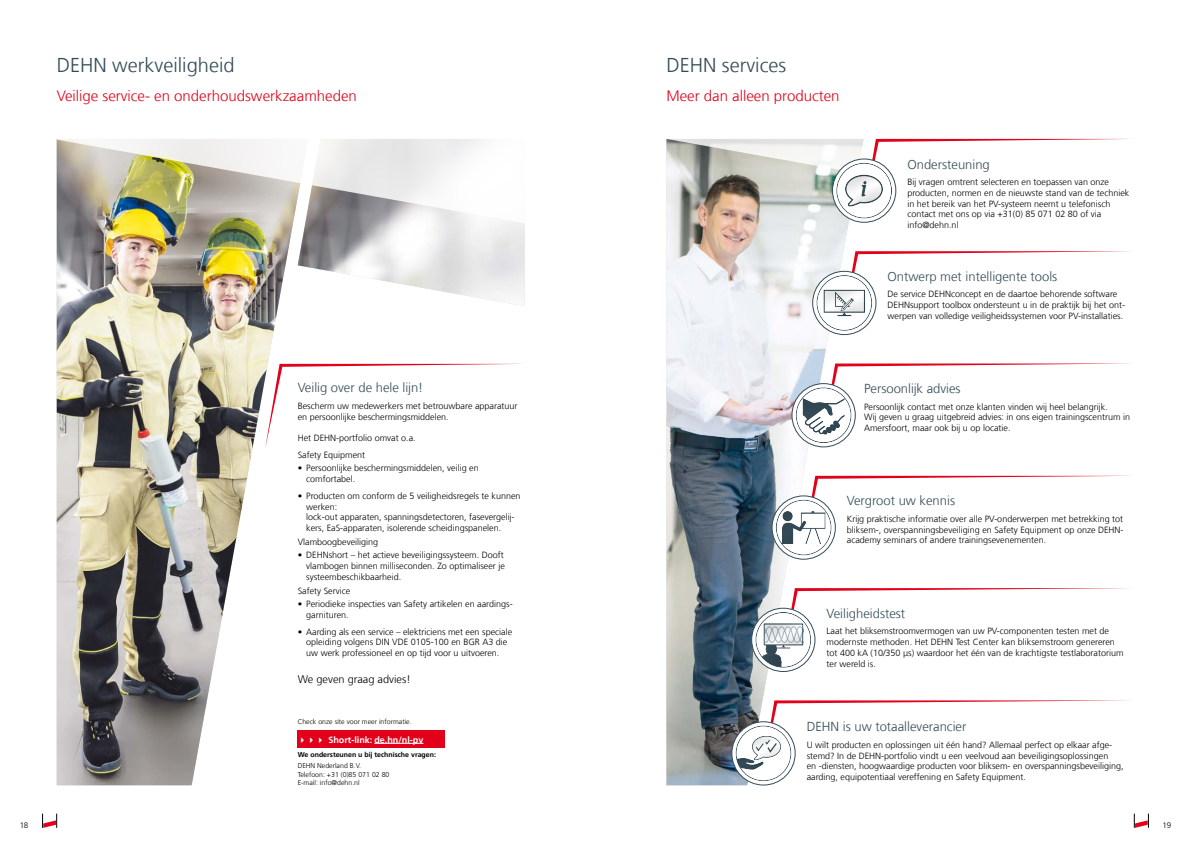
<style>
.page{position:relative;width:1191px;height:842px;background:#fff}
.page>*{position:absolute;margin:0;border:0;box-sizing:border-box;transform-origin:0 0}
.t1{font:300 20px "Frutiger LT Com";color:#344b57}
.t2{font:300 15px "Frutiger LT Com";color:#e2001a}
.t3{font:300 13px "Frutiger LT Com";color:#344b57}
.t4{font:300 11px "Frutiger LT Com";color:#000}
.t5{font:300 9px/10.8px "Frutiger LT Com";color:#000}
.t6{font:700 9px "Frutiger LT Com";color:#fff}
.t7{font:300 8px "Frutiger LT Com";color:#000}
.t8{font:300 7px/8.4px "Frutiger LT Com";color:#000}
.t9{font:700 7px "Frutiger LT Com";color:#000}
</style>
<div class="page">
<img style="left:666px;top:223px;width:197px;height:562px">
<svg style="left:666px;top:138px;width:465px;height:85px"></svg>
<img style="left:57px;top:223px;width:467px;height:562px">
<svg style="left:57px;top:139px;width:463px;height:84px"></svg>
<div style="left:298px;top:730px;width:147px;height:17px;background:#e2001a"></div>
<hr style="left:374px;top:743px;width:49px;height:1px;background:#fff">
<svg style="left:823px;top:251px;width:307px;height:85px"></svg>
<div style="left:815px;top:275px;width:57px;height:57px;background:#000;opacity:.5"></div>
<svg style="left:802px;top:363px;width:328px;height:85px"></svg>
<div style="left:794px;top:387px;width:57px;height:57px;background:#000;opacity:.5"></div>
<svg style="left:782px;top:476px;width:330px;height:85px"></svg>
<div style="left:774px;top:499px;width:57px;height:57px;background:#000;opacity:.5"></div>
<svg style="left:845px;top:139px;width:286px;height:85px"></svg>
<div style="left:835px;top:163px;width:57px;height:57px;background:#000;opacity:.5"></div>
<svg style="left:736px;top:700px;width:393px;height:85px"></svg>
<div style="left:734px;top:725px;width:57px;height:57px;background:#000;opacity:.5"></div>
<svg style="left:761px;top:588px;width:368px;height:85px"></svg>
<div style="left:754px;top:612px;width:57px;height:57px;background:#000;opacity:.5"></div>
<svg style="left:265px;top:364px;width:259px;height:85px"></svg>
<svg style="left:42px;top:814px;width:15px;height:14px"></svg>
<svg style="left:1134px;top:814px;width:15px;height:14px"></svg>
<h1 class="t1" style="left:57px;top:53px;width:179px">DEHN werkveiligheid</h1>
<h2 class="t2" style="left:57px;top:87px;width:302px">Veilige service- en onderhoudswerkzaamheden</h2>
<h3 class="t3" style="left:298px;top:380px;width:127px">Veilig over de hele lijn!</h3>
<p class="t5" style="left:298px;top:400px;width:221px">Bescherm uw medewerkers met betrouwbare apparatuur en persoonlijke beschermingsmiddelen.</p>
<p class="t5" style="left:298px;top:430px;width:120px;line-height:16.5px">Het DEHN-portfolio omvat o.a.<br>Safety Equipment</p>
<p class="t5" style="left:306px;top:463px;width:174px;text-indent:-9px">• Persoonlijke beschermingsmiddelen, veilig en comfortabel.</p>
<p class="t5" style="left:306px;top:490px;width:216px;text-indent:-9px">• Producten om conform de 5 veiligheidsregels te kunnen werken:<br>lock-out apparaten, spanningsdetectoren, fasevergelij&shy;kers, EaS-apparaten, isolerende scheidingspanelen.</p>
<p class="t5" style="left:298px;top:536px;width:82px">Vlamboogbeveiliging</p>
<p class="t5" style="left:306px;top:550px;width:200px;text-align:justify;text-indent:-9px">• DEHNshort – het actieve beveiligingssysteem. Dooft vlambogen binnen milliseconden. Zo optimaliseer je systeembeschikbaarheid.</p>
<p class="t5" style="left:298px;top:585px;width:54px">Safety Service</p>
<p class="t5" style="left:306px;top:599px;width:208px;text-indent:-9px">• Periodieke inspecties van Safety artikelen en aardings&shy;garnituren.</p>
<p class="t5" style="left:298px;top:626px;width:216px;text-align:center">• Aarding als een service – elektriciens met een speciale opleiding volgens DIN VDE 0105-100 en BGR A3 die uw werk professioneel en op tijd voor u uitvoeren.</p>
<p class="t4" style="left:298px;top:673px;width:114px">We geven graag advies!</p>
<p class="t8" style="left:298px;top:717px;width:115px">Check onze site voor meer informatie.</p>
<p class="t9" style="left:298px;top:751px;width:140px">We ondersteunen u bij technische vragen:</p>
<p class="t8" style="left:298px;top:762px;width:93px">DEHN Nederland B.V.<br>Telefoon: +31 (0)85 071 02 80<br>E-mail: info@dehn.nl</p>
<p class="t6" style="left:298px;top:734px;width:127px">✔✔✔ Short-link: de.hn/nl-pv</p>
<h1 class="t1" style="left:666px;top:53px;width:121px">DEHN services</h1>
<h2 class="t2" style="left:666px;top:87px;width:175px">Meer dan alleen producten</h2>
<h3 class="t3" style="left:907px;top:156px;width:84px">Ondersteuning</h3>
<p class="t5" style="left:907px;top:177px;width:223px">Bij vragen omtrent selecteren en toepassen van onze producten, normen en de nieuwste stand van de techniek in het bereik van het PV-systeem neemt u telefonisch contact met ons op via +31(0) 85 071 02 80 of via info@dehn.nl</p>
<h3 class="t3" style="left:887px;top:269px;width:171px">Ontwerp met intelligente tools</h3>
<p class="t5" style="left:887px;top:289px;width:239px">De service DEHNconcept en de daartoe behorende software<br>DEHNsupport toolbox ondersteunt u in de praktijk bij het ont&shy;werpen van volledige veiligheidssystemen voor PV-installaties.</p>
<h3 class="t3" style="left:864px;top:381px;width:98px">Persoonlijk advies</h3>
<p class="t5" style="left:864px;top:401px;width:268px">Persoonlijk contact met onze klanten vinden wij heel belangrijk.<br>Wij geven u graag uitgebreid advies: in ons eigen trainingscentrum in<br>Amersfoort, maar ook bij u op locatie.</p>
<h3 class="t3" style="left:847px;top:493px;width:110px">Vergroot uw kennis</h3>
<p class="t5" style="left:847px;top:513px;width:278px;text-align:justify">Krijg praktische informatie over alle PV-onderwerpen met betrekking tot bliksem-, overspanningsbeveiliging en Safety Equipment op onze DEHN&shy;academy seminars of andere trainingsevenementen.</p>
<h3 class="t3" style="left:826px;top:606px;width:80px">Veiligheidstest</h3>
<p class="t5" style="left:826px;top:626px;width:298px">Laat het bliksemstroomvermogen van uw PV-componenten testen met de modernste methoden. Het DEHN Test Center kan bliksemstroom genereren tot 400 kA (10/350 μs) waardoor het één van de krachtigste testlaboratorium ter wereld is.</p>
<h3 class="t3" style="left:806px;top:719px;width:161px">DEHN is uw totaalleverancier</h3>
<p class="t5" style="left:806px;top:739px;width:318px">U wilt producten en oplossingen uit één hand? Allemaal perfect op elkaar afge&shy;stemd? In de DEHN-portfolio vindt u een veelvoud aan beveiligingsoplossingen<br>en -diensten, hoogwaardige producten voor bliksem- en overspanningsbeveiliging, aarding, equipotentiaal vereffening en Safety Equipment.</p>
<p class="t7" style="left:20px;top:820px;width:10px">18</p>
<p class="t7" style="left:1162px;top:820px;width:10px">19</p>
</div>
